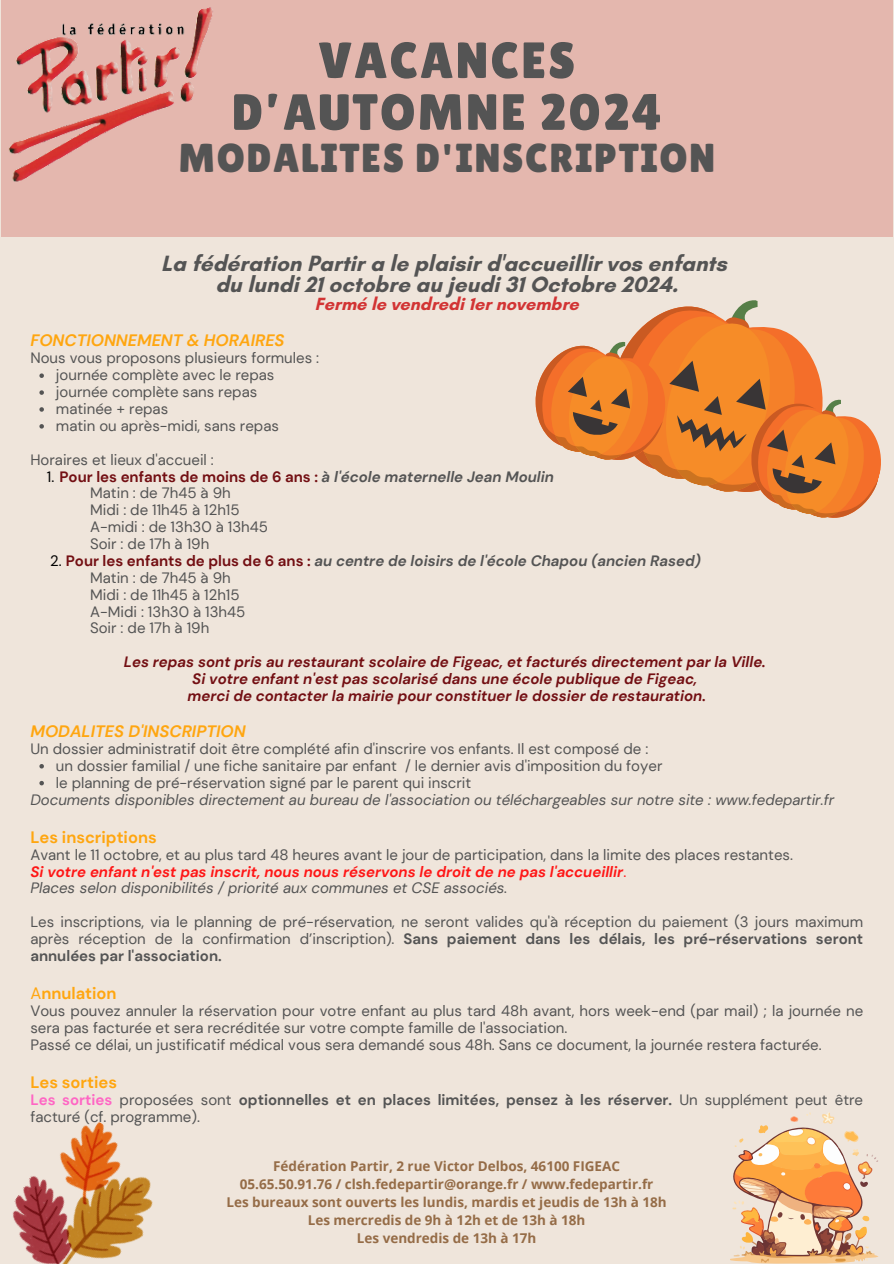
<style>
.page{position:relative;width:894px;height:1264px;background:#fff}
.page>*{position:absolute;margin:0;border:0;box-sizing:border-box;transform-origin:0 0}
.t1{font:50.85px/51.8px "Lilita One";letter-spacing:.04em;color:#545454;text-align:center}
.t2{font:40.35px "Lilita One";letter-spacing:.04em;color:#545454}
.t3{font:700 22.5px/21.3px "Glacial Indifference";color:#545454;text-align:center}
.t4{font:700 18px "Glacial Indifference";color:#d23434}
.t5{font:italic 700 16.5px "DM Sans";color:#ffa610}
.t6{font:700 16.5px "DM Sans";color:#ffa610}
.t7{font:15px/16.8px "DM Sans";color:#545454}
.t8{font:italic 700 15px/16.8px "DM Sans";color:#730f13;text-align:center}
.t9{font:italic 15px "DM Sans";color:#545454}
.t10{font:italic 700 15px "DM Sans";color:#545454}
.t11{font:italic 700 15px "DM Sans";color:#ff1616}
.t12{font:700 15px "DM Sans";color:#730f13}
.t13{font:700 13.5px/18px "Open Sans";color:#956c47;text-align:center}
.s1{font-weight:400;color:#000}
.s2{font-style:italic;color:#545454}
.s3{font-weight:400;font-style:normal;color:#000}
.s4{font-style:normal;color:#730f13}
.s5{font-weight:400;font-style:normal}
.s6{font-weight:700}
.s7{font-weight:400}
.s8{font-weight:700;color:#ff66c4}
</style>
<div class="page">
<div style="left:0;top:0;width:893px;height:1263px;background:#efe5db"></div>
<div style="left:1px;top:0;width:891px;height:237px;background:#e4b7ae"></div>
<img style="left:9px;top:7px;width:204px;height:175px">
<img style="left:12px;top:1122px;width:141px;height:141px">
<svg style="left:39px;top:373px;width:5px;height:5px"></svg>
<svg style="left:39px;top:390px;width:5px;height:5px"></svg>
<svg style="left:39px;top:407px;width:5px;height:5px"></svg>
<svg style="left:39px;top:424px;width:5px;height:4px"></svg>
<svg style="left:39px;top:764px;width:5px;height:4px"></svg>
<svg style="left:39px;top:781px;width:5px;height:4px"></svg>
<svg style="left:535px;top:300px;width:346px;height:218px"></svg>
<svg style="left:730px;top:1112px;width:148px;height:151px"></svg>
<div style="left:843px;top:1183px;width:7px;height:6px;background:#fcfafa;border-radius:3px"></div>
<div style="left:807px;top:1137px;width:7px;height:7px;background:#fdfcfb;border-radius:3px"></div>
<p class="t1" style="left:231px;top:34px;width:432px">VACANCES<br>D’AUTOMNE 2024</p>
<p class="t2" style="left:178px;top:134px;width:538px">MODALITES D'INSCRIPTION</p>
<h2 class="t3" style="left:161px;top:252px;width:567px">La fédération Partir a le plaisir d'accueillir vos enfants du lundi 21 octobre au jeudi 31 Octobre 2024.</h2>
<h2 class="t4" style="left:315px;top:293px;width:265px">Fermé le vendredi 1er novembre</h2>
<p class="t5" style="left:30px;top:330px;width:255px">FONCTIONNEMENT &amp; HORAIRES</p>
<p class="t7" style="left:30px;top:350px;width:290px">Nous vous proposons plusieurs formules :</p>
<p class="t7" style="left:56px;top:367px;width:220px">journée complète avec le repas</p>
<p class="t7" style="left:56px;top:383px;width:203px">journée complète sans repas</p>
<p class="t7" style="left:56px;top:400px;width:114px">matinée + repas</p>
<p class="t7" style="left:56px;top:417px;width:224px">matin ou après-midi, sans repas</p>
<p class="t7" style="left:30px;top:451px;width:185px">Horaires et lieux d'accueil :</p>
<p class="t12" style="left:47px;top:466px;width:508px"><span class="s1">1.</span> Pour les enfants de moins de 6 ans : <span class="s2">à l'école maternelle Jean Moulin</span></p>
<p class="t7" style="left:90px;top:485px;width:151px">Matin : de 7h45 à 9h<br>Midi : de 11h45 à 12h15</p>
<p class="t7" style="left:90px;top:518px;width:179px">A-midi : de 13h30 à 13h45</p>
<p class="t7" style="left:90px;top:535px;width:121px">Soir : de 17h à 19h</p>
<p class="t10" style="left:50px;top:551px;width:651px"><span class="s3">2.</span> <span class="s4">Pour les enfants de plus de 6 ans :</span> au centre de loisirs de l'école Chapou (ancien Rased)</p>
<p class="t7" style="left:90px;top:569px;width:142px">Matin : de 7h45 à 9h</p>
<p class="t7" style="left:90px;top:586px;width:151px">Midi : de 11h45 à 12h15</p>
<p class="t7" style="left:90px;top:603px;width:157px">A-Midi : 13h30 à 13h45</p>
<p class="t7" style="left:90px;top:620px;width:121px">Soir : de 17h à 19h</p>
<h3 class="t8" style="left:124px;top:653px;width:643px">Les repas sont pris au restaurant scolaire de Figeac, et facturés directement par la Ville.<br>Si votre enfant n'est pas scolarisé dans une école publique de Figeac,<br>merci de contacter la mairie pour constituer le dossier de restauration.</h3>
<p class="t5" style="left:30px;top:720px;width:217px">MODALITES D'INSCRIPTION</p>
<p class="t7" style="left:30px;top:740px;width:619px">Un dossier administratif doit être complété afin d'inscrire vos enfants. Il est composé de :</p>
<p class="t7" style="left:56px;top:757px;width:608px">un dossier familial / une fiche sanitaire par enfant / le dernier avis d'imposition du foyer</p>
<p class="t7" style="left:56px;top:774px;width:417px">le planning de pré-réservation signé par le parent qui inscrit</p>
<p class="t9" style="left:30px;top:789px;width:805px">Documents disponibles directement au bureau de l'association ou téléchargeables sur notre site : www.fedepartir.fr</p>
<p class="t6" style="left:30px;top:826px;width:128px">Les inscriptions</p>
<p class="t7" style="left:30px;top:846px;width:763px">Avant le 11 octobre, et au plus tard 48 heures avant le jour de participation, dans la limite des places restantes.</p>
<p class="t11" style="left:30px;top:861px;width:597px">Si votre enfant n'est pas inscrit, nous nous réservons le droit de ne pas l'accueillir<span class="s5">.</span></p>
<p class="t9" style="left:30px;top:878px;width:478px">Places selon disponibilités / priorité aux communes et CSE associés.</p>
<p class="t7" style="left:30px;top:913px;width:834px;text-align:justify">Les inscriptions, via le planning de pré-réservation, ne seront valides qu'à réception du paiement (3 jours maximum après réception de la confirmation d’inscription). <span class="s6">Sans paiement dans les délais, les pré-réservations seront annulées par l'association.</span></p>
<p class="t6" style="left:30px;top:982px;width:88px"><span class="s7">A</span>nnulation</p>
<p class="t7" style="left:30px;top:1002px;width:834px">Vous pouvez annuler la réservation pour votre enfant au plus tard 48h avant, hors week-end (par mail) ; la journée ne sera pas facturée et sera recréditée sur votre compte famille de l'association.</p>
<p class="t7" style="left:30px;top:1036px;width:792px">Passé ce délai, un justificatif médical vous sera demandé sous 48h. Sans ce document, la journée restera facturée.</p>
<p class="t6" style="left:30px;top:1071px;width:88px">Les sorties</p>
<p class="t7" style="left:30px;top:1091px;width:834px"><span class="s8">Les sorties</span> proposées sont <span class="s6">optionnelles et en places limitées, pensez à les réserver.</span> Un supplément peut être facturé (cf. programme).</p>
<p class="t13" style="left:226px;top:1156px;width:442px">Fédération Partir, 2 rue Victor Delbos, 46100 FIGEAC 05.65.50.91.76 / clsh.fedepartir@orange.fr / www.fedepartir.fr<br>Les bureaux sont ouverts les lundis, mardis et jeudis de 13h à 18h Les mercredis de 9h à 12h et de 13h à 18h<br>Les vendredis de 13h à 17h</p>
</div>
